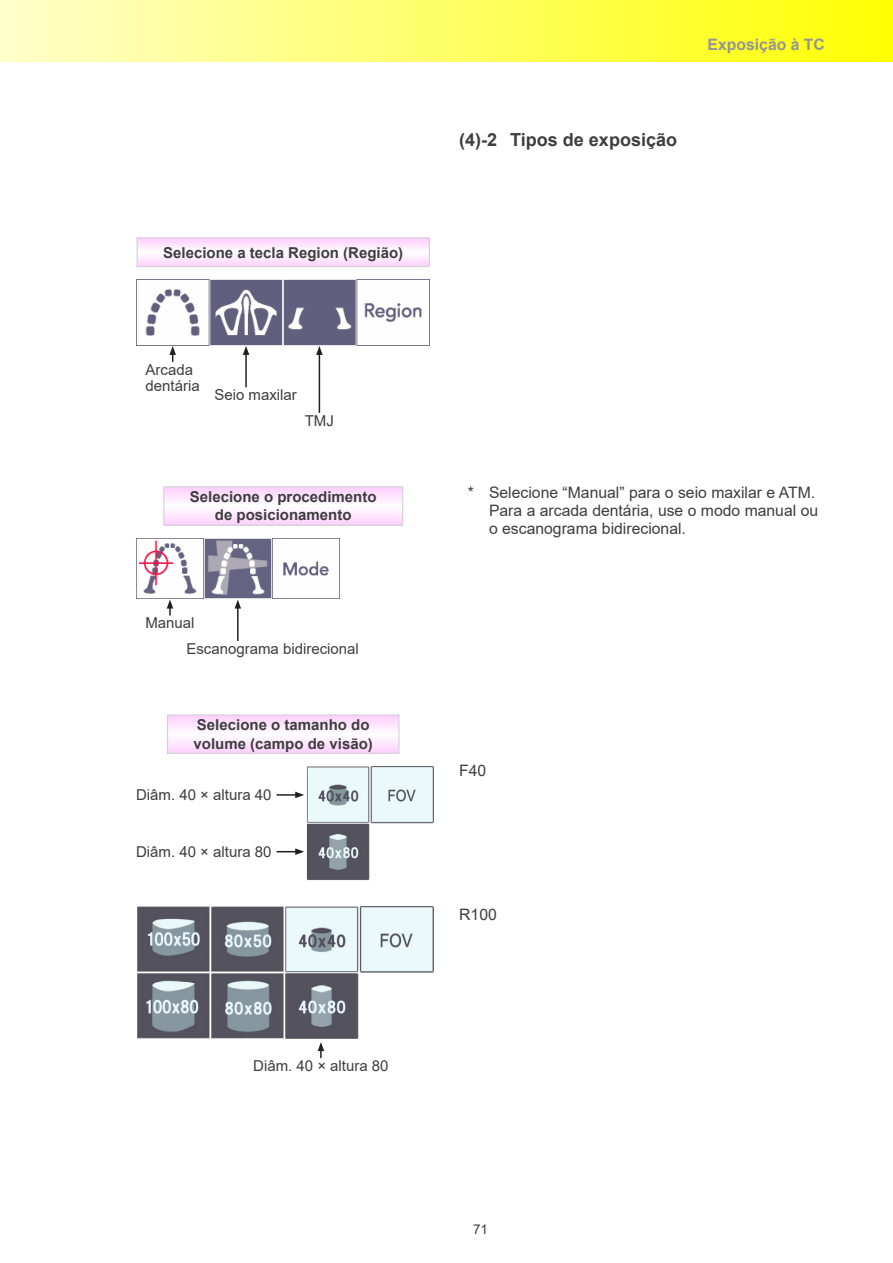
<style>
.page{position:relative;width:893px;height:1263px;background:#fff}
.page>*{position:absolute;margin:0;border:0;box-sizing:border-box;transform-origin:0 0}
.t1{font:700 18px "Arial";color:#3e3e3f}
.t2{font:15.75px/18px "Arial";color:#3e3e3f}
.t3{font:700 15.75px "Arial";color:#939598}
.t4{font:700 15px/18px "Arial";color:#3e3e3f;text-align:center}
.t5{font:15px/25.5px "Arial";color:#3e3e3f}
.t6{font:13.5px "Arial";color:#3e3e3f}
</style>
<div class="page">
<div style="left:0;top:0;width:893px;height:62px;background:linear-gradient(to right,#ffffcb,#ffff03)"></div>
<img style="left:136px;top:538px;width:203px;height:61px">
<svg style="left:165px;top:488px;width:236px;height:36px"></svg>
<div style="left:163px;top:486px;width:240px;height:40px;border:1px solid #d1d2d4"></div>
<svg style="left:167px;top:600px;width:6px;height:15px"></svg>
<hr style="left:237px;top:606px;width:2px;height:35px;background:#231f20">
<svg style="left:235px;top:600px;width:6px;height:8px"></svg>
<img style="left:136px;top:280px;width:286px;height:65px">
<svg style="left:139px;top:239px;width:289px;height:26px"></svg>
<div style="left:137px;top:237px;width:293px;height:30px;border:1px solid #d1d2d4"></div>
<svg style="left:169px;top:346px;width:7px;height:16px"></svg>
<hr style="left:245px;top:352px;width:2px;height:35px;background:#231f20">
<svg style="left:243px;top:346px;width:6px;height:9px"></svg>
<hr style="left:319px;top:352px;width:1px;height:61px;background:#231f20">
<svg style="left:316px;top:346px;width:7px;height:9px"></svg>
<svg style="left:169px;top:716px;width:228px;height:36px"></svg>
<div style="left:167px;top:714px;width:232px;height:40px;border:1px solid #d1d2d4"></div>
<hr style="left:277px;top:794px;width:21px;height:2px;background:#231f20">
<svg style="left:295px;top:792px;width:9px;height:6px"></svg>
<svg style="left:277px;top:848px;width:27px;height:7px"></svg>
<img style="left:306px;top:767px;width:128px;height:113px">
<svg style="left:318px;top:1042px;width:6px;height:16px"></svg>
<img style="left:137px;top:906px;width:297px;height:133px">
<p class="t4" style="left:163px;top:243px;width:242px">Selecione a tecla Region (Região)</p>
<p class="t5" style="left:146px;top:361px;width:56px;line-height:16.5px">Arcada dentária</p>
<p class="t5" style="left:214px;top:382px;width:84px">Seio maxilar</p>
<p class="t5" style="left:305px;top:408px;width:31px">TMJ</p>
<p class="t4" style="left:190px;top:488px;width:188px">Selecione o procedimento de posicionamento</p>
<p class="t5" style="left:186px;top:610px;width:174px;text-indent:-41px">Manual<br>Escanograma bidirecional</p>
<p class="t4" style="left:194px;top:716px;width:181px;text-align:left">Selecione o tamanho do volume (campo de visão)</p>
<p class="t5" style="left:136px;top:782px;width:137px">Diâm. 40 × altura 40</p>
<p class="t5" style="left:136px;top:839px;width:137px">Diâm. 40 × altura 80</p>
<p class="t5" style="left:253px;top:1053px;width:137px">Diâm. 40 × altura 80</p>
<p class="t1" style="left:459px;top:127px;width:219px">(4)-2 Tipos de exposição</p>
<p class="t3" style="left:708px;top:33px;width:119px">Exposição à TC</p>
<p class="t2" style="left:489px;top:483px;width:331px;text-indent:-21px">* Selecione “Manual” para o seio maxilar e ATM.<br>Para a arcada dentária, use o modo manual ou o escanograma bidirecional.</p>
<p class="t2" style="left:459px;top:761px;width:29px">F40</p>
<p class="t2" style="left:459px;top:905px;width:39px">R100</p>
<p class="t6" style="left:473px;top:1220px;width:17px">71</p>
</div>
